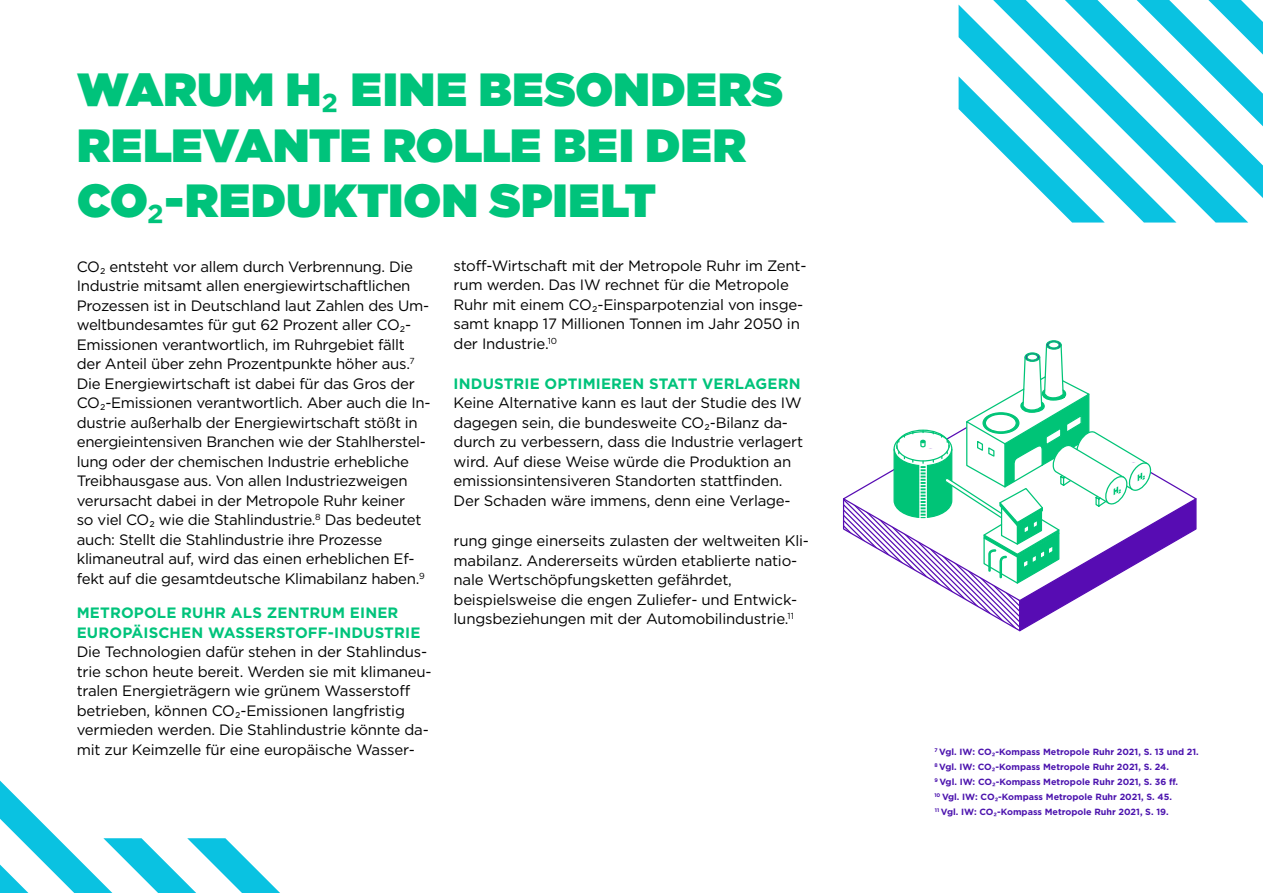
<style>
.page{position:relative;width:1263px;height:893px;background:#fff}
.page>*{position:absolute;margin:0;border:0;box-sizing:border-box;transform-origin:0 0}
.t1{font:900 46.5px/55.8px "Gotham";letter-spacing:.01em;color:#00c37b}
.t2{font:15px/19.5px "Gotham";letter-spacing:-.02em;color:#000}
.t3{font:700 15px/19.5px "Gotham";letter-spacing:.01em;color:#00c37b}
.t4{font:700 9px/15px "Gotham";color:#4c14ae}
.s1{font-weight:700}
</style>
<div class="page">
<svg style="left:842px;top:340px;width:355px;height:292px"></svg>
<svg style="left:0;top:780px;width:280px;height:113px"></svg>
<svg style="left:958px;top:0;width:305px;height:223px"></svg>
<h1 class="t1" style="left:77px;top:61px;width:707px">WARUM H<span class="s1">₂</span> EINE BESONDERS<br>RELEVANTE ROLLE BEI DER<br>CO<span class="s1">₂</span>-REDUKTION SPIELT</h1>
<p class="t2" style="left:77px;top:256px;width:355px">CO₂ entsteht vor allem durch Verbrennung. Die Industrie mitsamt allen energiewirtschaftlichen Prozessen ist in Deutschland laut Zahlen des Um&shy;weltbundesamtes für gut 62 Prozent aller CO₂- Emissionen verantwortlich, im Ruhrgebiet fällt der Anteil über zehn Prozentpunkte höher aus.<sup>7<br></sup>Die Energiewirtschaft ist dabei für das Gros der CO₂-Emissionen verantwortlich. Aber auch die In&shy;dustrie außerhalb der Energiewirtschaft stößt in energieintensiven Branchen wie der Stahlherstel&shy;lung oder der chemischen Industrie erhebliche Treibhausgase aus. Von allen Industriezweigen verursacht dabei in der Metropole Ruhr keiner<br>so viel CO₂ wie die Stahlindustrie.<sup>8</sup> Das bedeutet auch: Stellt die Stahlindustrie ihre Prozesse klimaneutral auf, wird das einen erheblichen Ef&shy;fekt auf die gesamtdeutsche Klimabilanz haben.<sup>9</sup></p>
<p class="t3" style="left:77px;top:603px;width:345px">METROPOLE RUHR ALS ZENTRUM EINER<br>EUROPÄISCHEN WASSERSTOFF-INDUSTRIE</p>
<p class="t2" style="left:77px;top:642px;width:356px">Die Technologien dafür stehen in der Stahlindus&shy;trie schon heute bereit. Werden sie mit klimaneu&shy;tralen Energieträgern wie grünem Wasserstoff betrieben, können CO₂-Emissionen langfristig vermieden werden. Die Stahlindustrie könnte da&shy;mit zur Keimzelle für eine europäische Wasser-</p>
<p class="t2" style="left:454px;top:255px;width:354px">stoff-Wirtschaft mit der Metropole Ruhr im Zent&shy;rum werden. Das IW rechnet für die Metropole Ruhr mit einem CO₂-Einsparpotenzial von insge&shy;samt knapp 17 Millionen Tonnen im Jahr 2050 in der Industrie.<sup>10</sup></p>
<p class="t3" style="left:454px;top:373px;width:348px">INDUSTRIE OPTIMIEREN STATT VERLAGERN</p>
<p class="t2" style="left:454px;top:393px;width:351px">Keine Alternative kann es laut der Studie des IW dagegen sein, die bundesweite CO₂-Bilanz da&shy;durch zu verbessern, dass die Industrie verlagert wird. Auf diese Weise würde die Produktion an emissionsintensiveren Standorten stattfinden.<br>Der Schaden wäre immens, denn eine Verlage-</p>
<p class="t2" style="left:454px;top:531px;width:357px">rung ginge einerseits zulasten der weltweiten Kli&shy;mabilanz. Andererseits würden etablierte natio&shy;nale Wertschöpfungsketten gefährdet, beispielsweise die engen Zuliefer- und Entwick&shy;lungsbeziehungen mit der Automobilindustrie.<sup>11</sup></p>
<p class="t4" style="left:934px;top:744px;width:266px"><sup>7</sup> Vgl. IW: CO₂-Kompass Metropole Ruhr 2021, S. 13 und 21.<br><sup>8</sup> Vgl. IW: CO₂-Kompass Metropole Ruhr 2021, S. 24.<br><sup>9</sup> Vgl. IW: CO₂-Kompass Metropole Ruhr 2021, S. 36 ff.<br><sup>10</sup> Vgl. IW: CO₂-Kompass Metropole Ruhr 2021, S. 45.<br><sup>11</sup> Vgl. IW: CO₂-Kompass Metropole Ruhr 2021, S. 19.</p>
</div>
